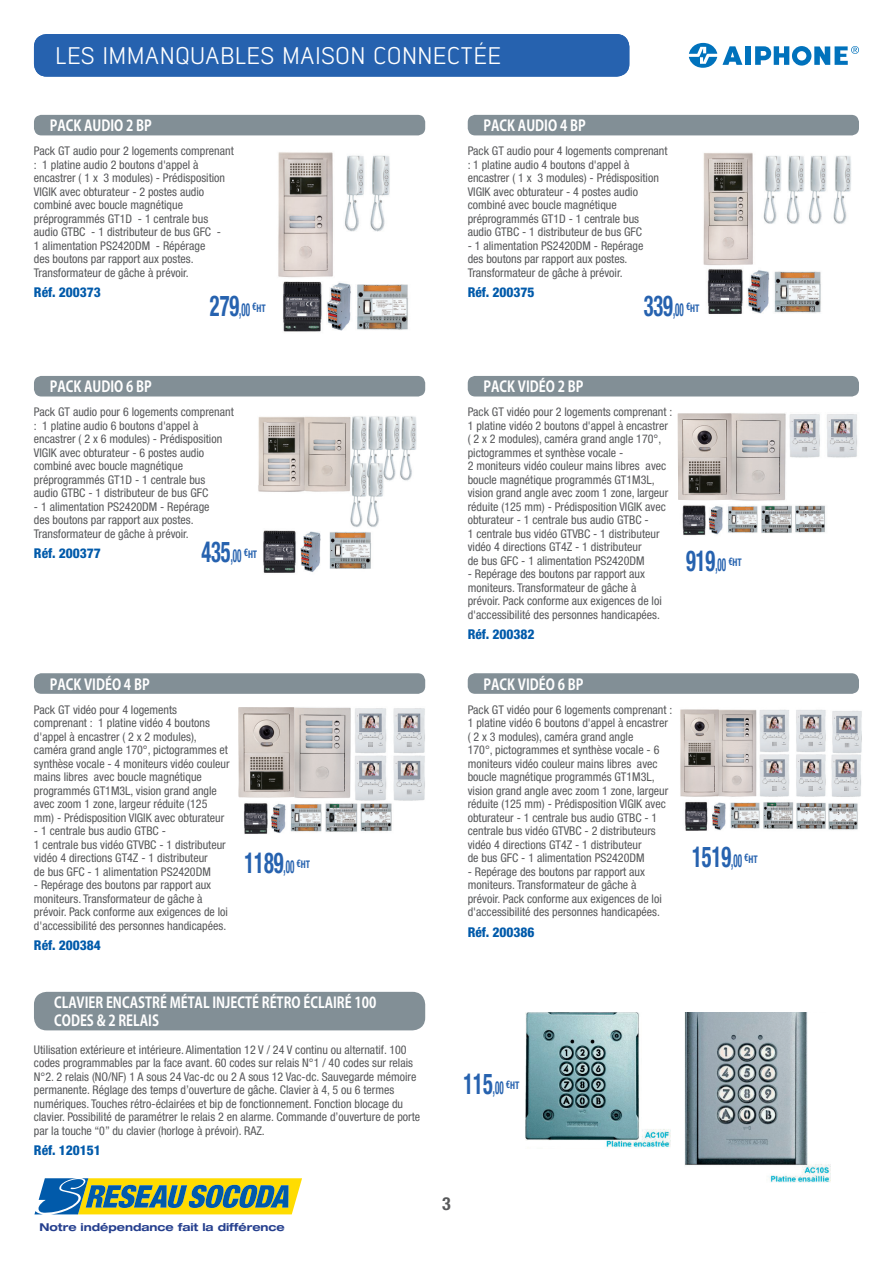
<style>
.page{position:relative;width:893px;height:1263px;background:#fff}
.page>*{position:absolute;margin:0;border:0;box-sizing:border-box;transform-origin:0 0}
.t1{font:700 condensed 28.8px "Helvetica Neue LT Std";color:#2662af;scale:.71 1}
.t2{font:24px "Lintel";letter-spacing:.01em;color:#fff}
.t3{font:700 condensed 18px "Helvetica Neue LT Std";color:#57585a}
.t4{font:15px/18px "Koz Go Pr 6 N Bold 90 msp RKSJ H";color:#fff;scale:.85 1}
.t5{font:800 condensed 13.5px "Helvetica Neue LT Std";color:#015aaa}
.t6{font:condensed 12px/13.5px "Helvetica Neue LT Std";color:#57585a}
.t7{font:700 expanded 10.8px "Helvetica Neue LT Std";color:#253f8e}
.s1{font-size:18px}
</style>
<div class="page">
<svg style="left:34px;top:1178px;width:268px;height:37px;background:#8fa666"></svg>
<div style="left:745px;top:46px;width:5px;height:19px;background:#0072bc"></div>
<svg style="left:689px;top:43px;width:53px;height:25px"></svg>
<svg style="left:755px;top:46px;width:104px;height:20px"></svg>
<div style="left:34px;top:34px;width:595px;height:43px;background:#2662af;border-radius:13px"></div>
<img style="left:278px;top:152px;width:130px;height:180px">
<div style="left:34px;top:115px;width:391px;height:20px;background:#828f96;border-radius:8px"></div>
<img style="left:703px;top:152px;width:148px;height:162px">
<div style="left:468px;top:115px;width:391px;height:20px;background:#828f96;border-radius:8px"></div>
<img style="left:258px;top:416px;width:159px;height:157px">
<div style="left:34px;top:376px;width:391px;height:21px;background:#828f96;border-radius:8px"></div>
<img style="left:682px;top:413px;width:175px;height:123px">
<img style="left:677px;top:413px;width:54px;height:87px">
<div style="left:468px;top:376px;width:391px;height:21px;background:#828f96;border-radius:8px"></div>
<img style="left:244px;top:707px;width:181px;height:127px">
<img style="left:238px;top:707px;width:56px;height:91px">
<div style="left:34px;top:673px;width:391px;height:21px;background:#828f96;border-radius:8px"></div>
<img style="left:680px;top:709px;width:182px;height:122px">
<div style="left:468px;top:673px;width:391px;height:21px;background:#828f96;border-radius:8px"></div>
<img style="left:526px;top:1012px;width:145px;height:136px">
<div style="left:34px;top:992px;width:391px;height:38px;background:#828f96;border-radius:13px"></div>
<img style="left:685px;top:1012px;width:145px;height:170px">
<h2 class="t2" style="left:55px;top:41px;width:447px">LES IMMANQUABLES MAISON CONNECTÉE</h2>
<p class="t4" style="left:50px;top:119px;width:122px">PACK AUDIO 2 BP</p>
<p class="t4" style="left:483px;top:119px;width:122px">PACK AUDIO 4 BP</p>
<p class="t6" style="left:34px;top:145px;width:201px">Pack GT audio pour 2 logements comprenant : 1 platine audio 2 boutons d'appel à encastrer ( 1 x 3 modules) - Prédisposition VIGIK avec obturateur - 2 postes audio combiné avec boucle magnétique préprogrammés GT1D - 1 centrale bus audio GTBC - 1 distributeur de bus GFC -<br>1 alimentation PS2420DM - Répérage<br>des boutons par rapport aux postes.<br>Transformateur de gâche à prévoir.</p>
<p class="t5" style="left:34px;top:285px;width:68px">Réf. 200373</p>
<h1 class="t1" style="left:210px;top:290px;width:80px">279<span class="s1">,00</span> <sup>€HT</sup></h1>
<p class="t6" style="left:468px;top:145px;width:201px">Pack GT audio pour 4 logements comprenant : 1 platine audio 4 boutons d'appel à encastrer ( 1 x 3 modules) - Prédisposition VIGIK avec obturateur - 4 postes audio combiné avec boucle magnétique préprogrammés GT1D - 1 centrale bus<br>audio GTBC - 1 distributeur de bus GFC</p>
<p class="t6" style="left:468px;top:240px;width:177px">- 1 alimentation PS2420DM - Repérage des boutons par rapport aux postes.<br>Transformateur de gâche à prévoir.</p>
<p class="t5" style="left:468px;top:285px;width:68px">Réf. 200375</p>
<h1 class="t1" style="left:644px;top:290px;width:80px">339<span class="s1">,00</span> <sup>€HT</sup></h1>
<p class="t4" style="left:50px;top:380px;width:122px">PACK AUDIO 6 BP</p>
<p class="t6" style="left:34px;top:406px;width:201px">Pack GT audio pour 6 logements comprenant : 1 platine audio 6 boutons d'appel à encastrer ( 2 x 6 modules) - Prédisposition VIGIK avec obturateur - 6 postes audio combiné avec boucle magnétique préprogrammés GT1D - 1 centrale bus<br>audio GTBC - 1 distributeur de bus GFC</p>
<p class="t6" style="left:34px;top:501px;width:177px">- 1 alimentation PS2420DM - Repérage des boutons par rapport aux postes.<br>Transformateur de gâche à prévoir.</p>
<p class="t5" style="left:34px;top:546px;width:68px">Réf. 200377</p>
<h1 class="t1" style="left:201px;top:535px;width:80px">435<span class="s1">,00</span> <sup>€HT</sup></h1>
<p class="t4" style="left:50px;top:677px;width:119px">PACK VIDÉO 4 BP</p>
<p class="t6" style="left:34px;top:704px;width:197px">Pack GT vidéo pour 4 logements comprenant : 1 platine vidéo 4 boutons d'appel à encastrer ( 2 x 2 modules), caméra grand angle 170°, pictogrammes et synthèse vocale - 4 moniteurs vidéo couleur mains libres avec boucle magnétique programmés GT1M3L, vision grand angle avec zoom 1 zone, largeur réduite (125 mm) - Prédisposition VIGIK avec obturateur</p>
<p class="t6" style="left:34px;top:825px;width:193px">- 1 centrale bus audio GTBC -<br>1 centrale bus vidéo GTVBC - 1 distributeur vidéo 4 directions GT4Z - 1 distributeur<br>de bus GFC - 1 alimentation PS2420DM</p>
<p class="t6" style="left:34px;top:879px;width:196px">- Repérage des boutons par rapport aux moniteurs. Transformateur de gâche à prévoir. Pack conforme aux exigences de loi d'accessibilité des personnes handicapées.</p>
<p class="t5" style="left:34px;top:938px;width:68px">Réf. 200384</p>
<h1 class="t1" style="left:244px;top:846px;width:94px">1189<span class="s1">,00</span> <sup>€HT</sup></h1>
<p class="t4" style="left:54px;top:996px;width:380px">CLAVIER ENCASTRÉ MÉTAL INJECTÉ RÉTRO ÉCLAIRÉ 100<br>CODES &amp; 2 RELAIS</p>
<p class="t6" style="left:34px;top:1044px;width:388px">Utilisation extérieure et intérieure. Alimentation 12 V / 24 V continu ou alternatif. 100 codes programmables par la face avant. 60 codes sur relais N°1 / 40 codes sur relais N°2. 2 relais (NO/NF) 1 A sous 24 Vac-dc ou 2 A sous 12 Vac-dc. Sauvegarde mémoire permanente. Réglage des temps d’ouverture de gâche. Clavier à 4, 5 ou 6 termes numériques. Touches rétro-éclairées et bip de fonctionnement. Fonction blocage du clavier. Possibilité de paramétrer le relais 2 en alarme. Commande d’ouverture de porte par la touche “0” du clavier (horloge à prévoir). RAZ.</p>
<p class="t5" style="left:34px;top:1142px;width:68px">Réf. 120151</p>
<p class="t7" style="left:39px;top:1221px;width:247px">Notre indépendance fait la différence</p>
<p class="t4" style="left:483px;top:380px;width:119px">PACK VIDÉO 2 BP</p>
<p class="t6" style="left:468px;top:406px;width:206px">Pack GT vidéo pour 2 logements comprenant :<br>1 platine vidéo 2 boutons d'appel à encastrer ( 2 x 2 modules), caméra grand angle 170°, pictogrammes et synthèse vocale -<br>2 moniteurs vidéo couleur mains libres avec boucle magnétique programmés GT1M3L, vision grand angle avec zoom 1 zone, largeur réduite (125 mm) - Prédisposition VIGIK avec obturateur - 1 centrale bus audio GTBC -<br>1 centrale bus vidéo GTVBC - 1 distributeur vidéo 4 directions GT4Z - 1 distributeur<br>de bus GFC - 1 alimentation PS2420DM</p>
<p class="t6" style="left:468px;top:568px;width:196px">- Repérage des boutons par rapport aux moniteurs. Transformateur de gâche à prévoir. Pack conforme aux exigences de loi d'accessibilité des personnes handicapées.</p>
<p class="t5" style="left:468px;top:627px;width:68px">Réf. 200382</p>
<p class="t4" style="left:483px;top:677px;width:119px">PACK VIDÉO 6 BP</p>
<p class="t6" style="left:468px;top:704px;width:206px">Pack GT vidéo pour 6 logements comprenant :<br>1 platine vidéo 6 boutons d'appel à encastrer ( 2 x 3 modules), caméra grand angle<br>170°, pictogrammes et synthèse vocale - 6 moniteurs vidéo couleur mains libres avec boucle magnétique programmés GT1M3L, vision grand angle avec zoom 1 zone, largeur réduite (125 mm) - Prédisposition VIGIK avec obturateur - 1 centrale bus audio GTBC - 1 centrale bus vidéo GTVBC - 2 distributeurs vidéo 4 directions GT4Z - 1 distributeur<br>de bus GFC - 1 alimentation PS2420DM</p>
<p class="t6" style="left:468px;top:866px;width:196px">- Repérage des boutons par rapport aux moniteurs. Transformateur de gâche à prévoir. Pack conforme aux exigences de loi d'accessibilité des personnes handicapées.</p>
<p class="t5" style="left:468px;top:924px;width:68px">Réf. 200386</p>
<h1 class="t1" style="left:686px;top:544px;width:80px">919<span class="s1">,00</span> <sup>€HT</sup></h1>
<h1 class="t1" style="left:692px;top:841px;width:94px">1519<span class="s1">,00</span> <sup>€HT</sup></h1>
<h1 class="t1" style="left:463px;top:1067px;width:80px">115<span class="s1">,00</span> <sup>€HT</sup></h1>
<h3 class="t3" style="left:442px;top:1193px;width:10px">3</h3>
</div>
